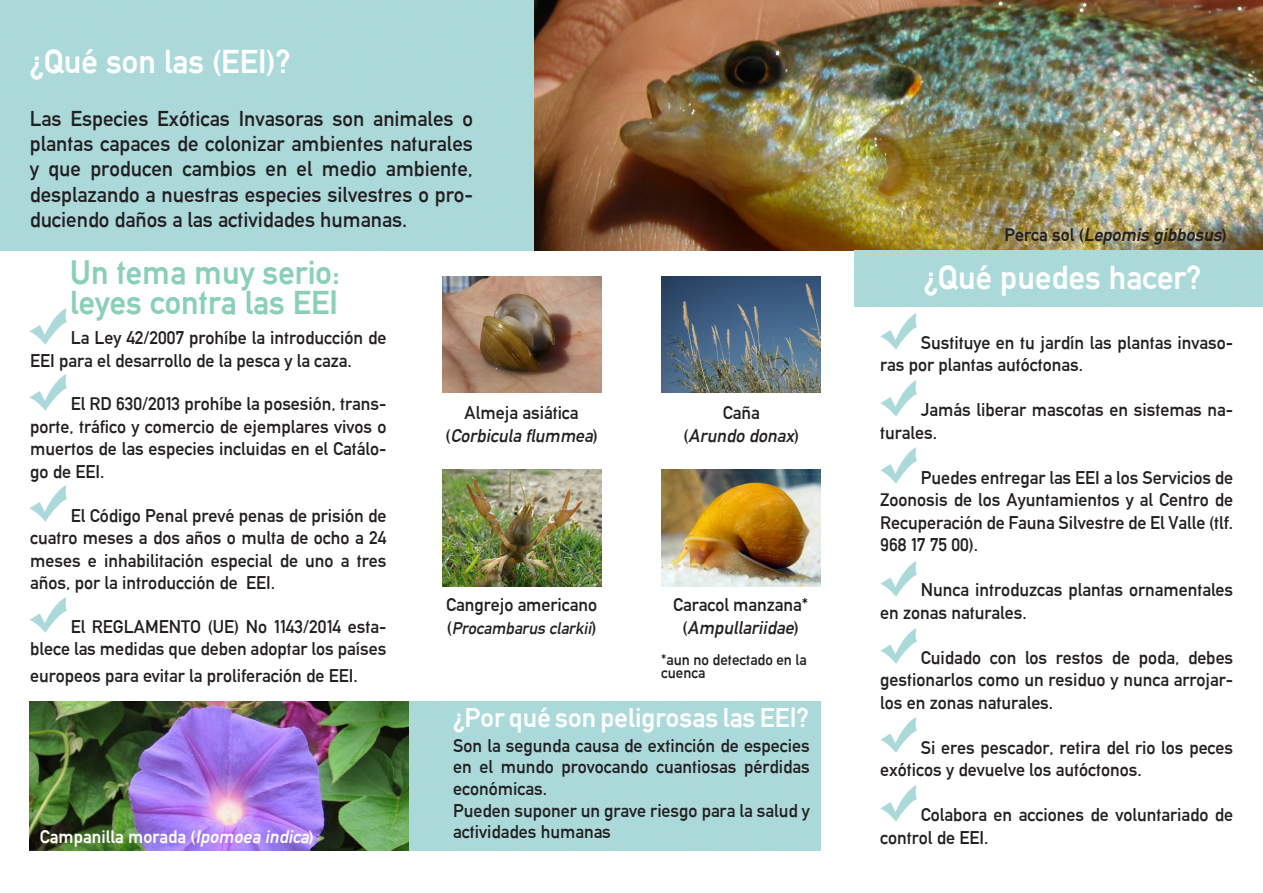
<style>
.page{position:relative;width:1263px;height:893px;background:#fff}
.page>*{position:absolute;margin:0;border:0;box-sizing:border-box;transform-origin:0 0}
.t1{font:33px "Alte DIN1451 Mittelschriftgepraegt";color:#fff}
.t2{font:33px "Alte DIN1451 Mittelschriftgepraegt";color:#8acfba}
.Estilo_de_párrafo_1{font:27px "Alte DIN1451 Mittelschriftgepraegt";color:#fff}
.Estilo_de_párrafo_1-2{font:21px/25.2px "Alte DIN1451 Mittelschrift";color:#231f20;text-align:justify}
.Estilo_de_párrafo_1-3{font:18px/22.5px "Alte DIN1451 Mittelschrift";color:#231f20}
.t3{font:italic 18px "Alte DIN1451 Mittelschrift";color:#231f20}
.t4{font:18px "Alte DIN1451 Mittelschriftgepraegt";color:#fff}
.t5{font:italic 18px "Alte DIN1451 Mittelschriftgepraegt";color:#231f20}
.t6{font:italic 16.5px "Alte DIN1451 Mittelschrift";color:#231f20}
.t7{font:15px/13.5px "Alte DIN1451 Mittelschrift";color:#231f20}
.s1{font-style:italic}
.s2{font-style:normal}
.s3{font-style:normal;font-size:18px}
</style>
<div class="page">
<img style="left:0;top:0;width:1263px;height:251px">
<img style="left:30px;top:309px;width:36px;height:35px">
<img style="left:30px;top:597px;width:36px;height:36px">
<img style="left:30px;top:486px;width:36px;height:36px">
<img style="left:30px;top:375px;width:36px;height:36px">
<img style="left:30px;top:702px;width:791px;height:148px">
<img style="left:880px;top:628px;width:37px;height:36px">
<img style="left:880px;top:561px;width:37px;height:36px">
<img style="left:880px;top:448px;width:37px;height:35px">
<img style="left:880px;top:381px;width:37px;height:35px">
<img style="left:880px;top:314px;width:37px;height:35px">
<img style="left:880px;top:717px;width:37px;height:36px">
<img style="left:880px;top:786px;width:37px;height:35px">
<img style="left:442px;top:276px;width:159px;height:117px">
<img style="left:662px;top:276px;width:159px;height:117px">
<img style="left:442px;top:470px;width:159px;height:116px">
<img style="left:662px;top:470px;width:159px;height:116px">
<p class="t1" style="left:30px;top:42px;width:263px">¿Qué son las (EEI)?</p>
<p class="Estilo_de_párrafo_1-2" style="left:30px;top:106px;width:445px">Las Especies Exóticas Invasoras son animales o plantas capaces de colonizar ambientes naturales y que producen cambios en el medio ambiente, desplazando a nuestras especies silvestres o pro&shy;duciendo daños a las actividades humanas.</p>
<p class="t2" style="left:70px;top:253px;width:271px">Un tema muy serio:</p>
<p class="t2" style="left:70px;top:283px;width:269px">leyes contra las EEI</p>
<p class="Estilo_de_párrafo_1-3" style="left:30px;top:326px;width:358px;text-indent:40px">La Ley 42/2007 prohíbe la introducción de<br>EEI para el desarrollo de la pesca y la caza.</p>
<p class="Estilo_de_párrafo_1-3" style="left:30px;top:393px;width:358px;text-align:justify;text-indent:40px">El RD 630/2013 prohíbe la posesión, trans&shy;porte, tráfico y comercio de ejemplares vivos o muertos de las especies incluidas en el Catálo&shy;go de EEI.</p>
<p class="Estilo_de_párrafo_1-3" style="left:30px;top:504px;width:358px;text-align:justify;text-indent:40px">El Código Penal prevé penas de prisión de cuatro meses a dos años o multa de ocho a 24 meses e inhabilitación especial de uno a tres años, por la introducción de EEI.</p>
<p class="Estilo_de_párrafo_1-3" style="left:30px;top:615px;width:358px;text-align:right">El REGLAMENTO (UE) No 1143/2014 esta&shy;blece las medidas que deben adoptar los países</p>
<p class="Estilo_de_párrafo_1-3" style="left:30px;top:665px;width:329px">europeos para evitar la proliferación de EEI.</p>
<p class="t4" style="left:40px;top:826px;width:275px">Campanilla morada (<span class="s1">Ipomoea indica</span>)</p>
<p class="Estilo_de_párrafo_1-3" style="left:465px;top:401px;width:115px">Almeja asiática</p>
<p class="t3" style="left:445px;top:424px;width:154px"><span class="s2">(</span> Corbicula flummea<span class="s2">)</span></p>
<p class="Estilo_de_párrafo_1-3" style="left:446px;top:594px;width:153px">Cangrejo americano</p>
<p class="t6" style="left:447px;top:618px;width:151px"><span class="s3">(</span> Procambarus clarkii<span class="s3">)</span></p>
<p class="Estilo_de_párrafo_1-3" style="left:723px;top:401px;width:38px">Caña</p>
<p class="t3" style="left:684px;top:424px;width:117px"><span class="s2">(</span> Arundo donax<span class="s2">)</span></p>
<p class="Estilo_de_párrafo_1-3" style="left:673px;top:594px;width:137px;text-align:center">Caracol manzana* (<span class="s1">Ampullariidae</span>)</p>
<p class="t7" style="left:661px;top:652px;width:147px">*aun no detectado en la cuenca</p>
<p class="Estilo_de_párrafo_1" style="left:453px;top:701px;width:358px">¿Por qué son peligrosas las EEI?</p>
<p class="Estilo_de_párrafo_1-3" style="left:453px;top:734px;width:358px;line-height:21.6px;text-align:justify">Son la segunda causa de extinción de especies en el mundo provocando cuantiosas pérdidas económicas.</p>
<p class="Estilo_de_párrafo_1-3" style="left:453px;top:799px;width:358px;line-height:21.6px">Pueden suponer un grave riesgo para la salud y actividades humanas</p>
<p class="t5" style="left:1004px;top:224px;width:224px"><span class="s2">P e rc a s o l (</span> Lepomis gibbosus<span class="s2">)</span></p>
<p class="t1" style="left:924px;top:258px;width:279px">¿Qué puedes hacer?</p>
<p class="Estilo_de_párrafo_1-3" style="left:880px;top:331px;width:354px;text-indent:40px">Sustituye en tu jardín las plantas invaso&shy;ras por plantas autóctonas.</p>
<p class="Estilo_de_párrafo_1-3" style="left:880px;top:398px;width:354px;text-indent:40px">Jamás liberar mascotas en sistemas na&shy;turales.</p>
<p class="Estilo_de_párrafo_1-3" style="left:880px;top:466px;width:354px;text-align:justify;text-indent:40px">Puedes entregar las EEI a los Servicios de Zoonosis de los Ayuntamientos y al Centro de Recuperación de Fauna Silvestre de El Valle (tlf.<br>968 17 75 00).</p>
<p class="Estilo_de_párrafo_1-3" style="left:880px;top:578px;width:354px;text-indent:40px">Nunca introduzcas plantas ornamentales en zonas naturales.</p>
<p class="Estilo_de_párrafo_1-3" style="left:880px;top:646px;width:354px;text-align:justify;text-indent:40px">Cuidado con los restos de poda, debes gestionarlos como un residuo y nunca arrojar&shy;los en zonas naturales.</p>
<p class="Estilo_de_párrafo_1-3" style="left:880px;top:736px;width:354px;text-indent:40px">Si eres pescador, retira del rio los peces exóticos y devuelve los autóctonos.</p>
<p class="Estilo_de_párrafo_1-3" style="left:880px;top:803px;width:354px;text-indent:40px">Colabora en acciones de voluntariado de control de EEI.</p>
</div>
